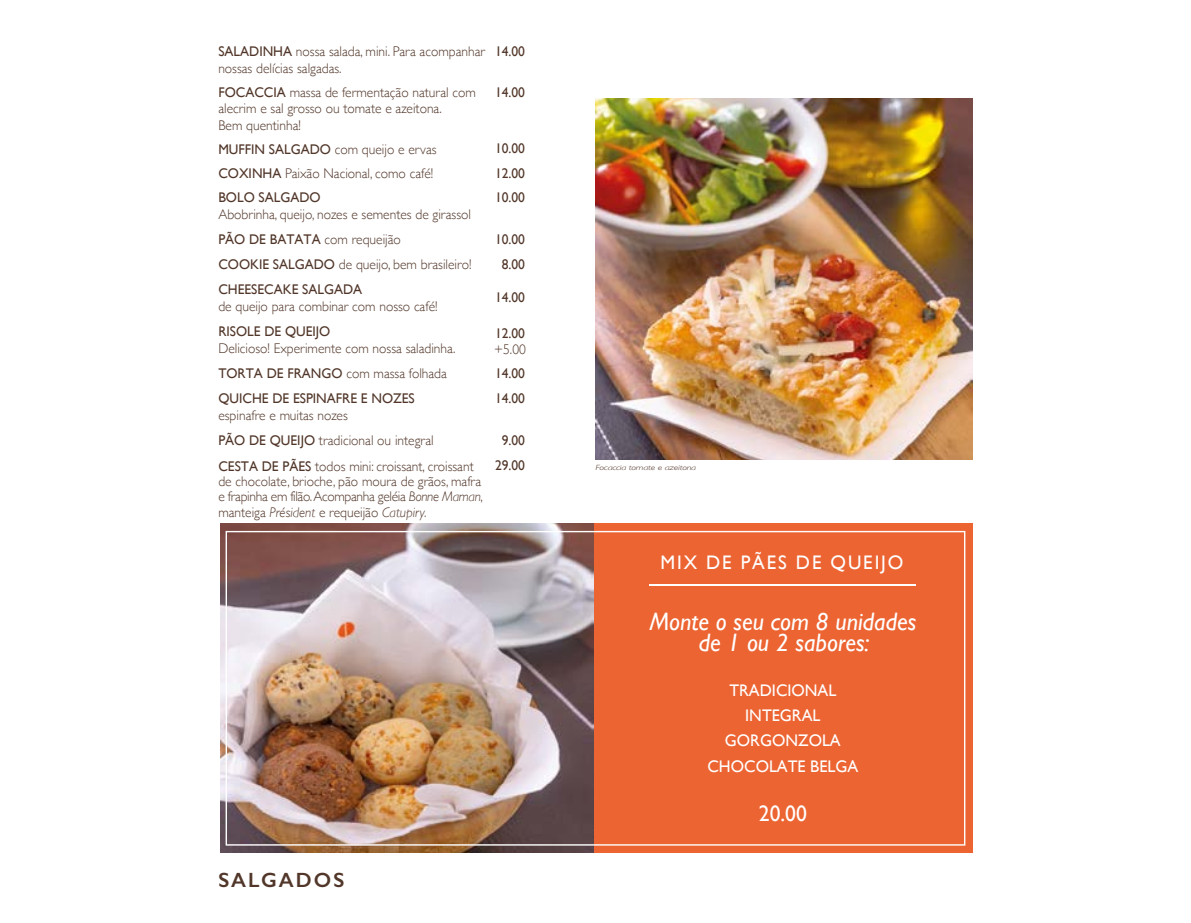
<style>
.page{position:relative;width:1191px;height:923px;background:#fff}
.page>*{position:absolute;margin:0;border:0;box-sizing:border-box;transform-origin:0 0}
.t1{font:italic 25.2px/21px "Gill Sans";color:#fff;text-align:center}
.t2{font:22.4px "Gill Sans";color:#fff}
.t3{font:600 20.65px "Gill Sans";letter-spacing:.1em;color:#513629}
.t4{font:19.6px "Gill Sans";letter-spacing:.1em;color:#fff}
.t5{font:16.8px/25.2px "Gill Sans";color:#fff;text-align:center}
.t6{font:300 14px/25.2px "Gill Sans";color:#513629}
.t7{font:14px/24.3px "Gill Sans";color:#513629;text-align:center}
.t8{font:italic 300 7.52px "Gill Sans";letter-spacing:-.025em;color:#513629;scale:1.39 1}
.s1{font-weight:400}
.s2{font-style:italic}
</style>
<div class="page">
<div style="left:594px;top:523px;width:378px;height:330px;background:#ec6432"></div>
<img style="left:220px;top:523px;width:374px;height:330px">
<img style="left:226px;top:531px;width:739px;height:314px">
<img style="left:595px;top:98px;width:377px;height:362px">
<p class="t6" style="left:218px;top:42px;width:268px;line-height:16.8px"><span class="s1">SALADINHA</span> nossa salada, mini. Para acompanhar nossas delícias salgadas.</p>
<p class="t6" style="left:218px;top:83px;width:259px;line-height:16.8px"><span class="s1">FOCACCIA</span> massa de fermentação natural com alecrim e sal grosso ou tomate e azeitona.<br>Bem quentinha!</p>
<p class="t6" style="left:218px;top:137px;width:220px;line-height:23.8px"><span class="s1">MUFFIN SALGADO</span> com queijo e ervas<br><span class="s1">COXINHA</span> Paixão Nacional, como café!<br><span class="s1">BOLO SALGADO</span></p>
<p class="t6" style="left:218px;top:201px;width:254px">Abobrinha, queijo, nozes e sementes de girassol <span class="s1">PÃO DE BATATA</span> com requeijão<br><span class="s1">COOKIE SALGADO</span> de queijo, bem brasileiro!<br><span class="s1">CHEESECAKE SALGADA</span></p>
<p class="t6" style="left:218px;top:293px;width:221px">de queijo para combinar com nosso café!</p>
<p class="t7" style="left:218px;top:319px;width:114px">RISOLE DE QUEIJO</p>
<p class="t6" style="left:218px;top:335px;width:238px">Delicioso! Experimente com nossa saladinha.<br><span class="s1">TORTA DE FRANGO</span> com massa folhada<br><span class="s1">QUICHE DE ESPINAFRE E NOZES</span></p>
<p class="t6" style="left:218px;top:402px;width:257px">espinafre e muitas nozes<br><span class="s1">PÃO DE QUEIJO</span> tradicional ou integral<br><span class="s1">CESTA DE PÃES</span> todos mini: croissant, croissant</p>
<p class="t6" style="left:218px;top:473px;width:266px;line-height:15.4px">de chocolate, brioche, pão moura de grãos, mafra e frapinha em filão. Acompanha geléia <span class="s2">Bonne Maman</span>, manteiga <span class="s2">Président</span> e requeijão <span class="s2">Catupiry.</span></p>
<p class="t7" style="left:495px;top:39px;width:32px">14.00</p>
<p class="t7" style="left:495px;top:80px;width:32px">14.00</p>
<p class="t7" style="left:495px;top:136px;width:32px;text-align:justify">10.00<br>12.00<br>10.00</p>
<p class="t7" style="left:495px;top:227px;width:32px;line-height:25.2px">10.00<br>8.00</p>
<p class="t7" style="left:495px;top:285px;width:32px">14.00</p>
<p class="t7" style="left:495px;top:321px;width:32px">12.00</p>
<p class="t6" style="left:494px;top:336px;width:33px">+5.00</p>
<p class="t7" style="left:495px;top:360px;width:32px;line-height:25.2px;text-align:left">14.00<br>14.00</p>
<p class="t7" style="left:495px;top:428px;width:32px">9.00<br>29.00</p>
<h3 class="t3" style="left:218px;top:867px;width:128px">SALGADOS</h3>
<p class="t8" style="left:595px;top:463px;width:74px">Focaccia tomate e azeitona</p>
<h3 class="t4" style="left:660px;top:551px;width:245px">MIX DE PÃES DE QUEIJO</h3>
<h1 class="t1" style="left:649px;top:611px;width:268px">Monte o seu com 8 unidades de 1 ou 2 sabores:</h1>
<p class="t5" style="left:707px;top:677px;width:152px">TRADICIONAL<br>INTEGRAL<br>GORGONZOLA<br>CHOCOLATE BELGA</p>
<h2 class="t2" style="left:759px;top:800px;width:50px">20.00</h2>
</div>
